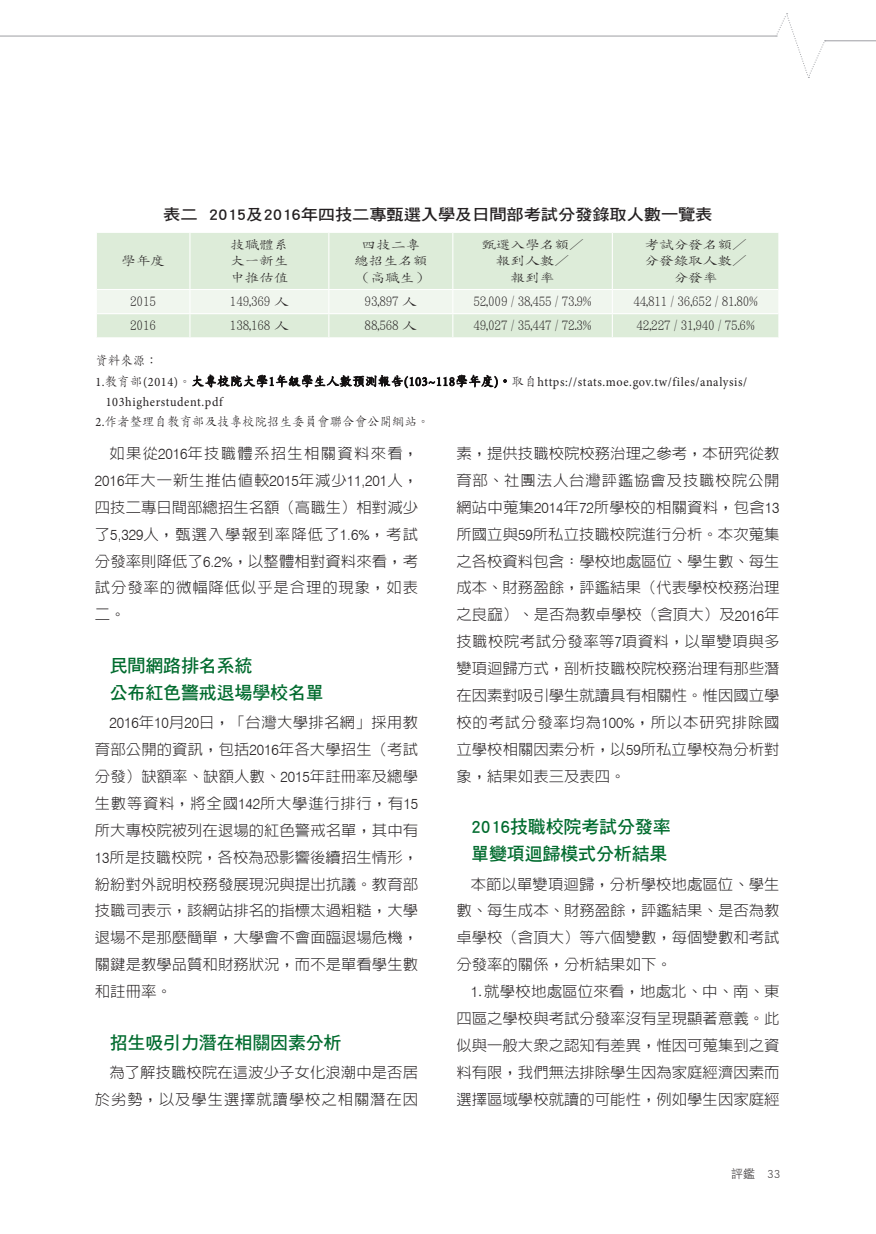
<style>
.page{position:relative;width:876px;height:1234px;background:#fff}
.page>*{position:absolute;margin:0;border:0;box-sizing:border-box;transform-origin:0 0}
.內文中標{font:18px "DF Hei Std W7";letter-spacing:-.01em;color:#006b2e}
.表格標題{font:15.75px "DF Hei Std W7";letter-spacing:-.01em;color:#231f20;scale:1.1 1}
.內文LH{font:300 15px/26.8px "AR Hei B5 HK";color:#231f20;text-align:justify}
.表格文字{font:13.8px "DF Kai Shu Std W3";letter-spacing:-.015em;color:#231f20;scale:.82 1}
.資料來源{font:12.9px "Minion Pro";letter-spacing:.05em;color:#231f20;scale:.95 1}
.資料來源-2{font:12.9px "DF Kai Shu Std W3";letter-spacing:.02em;color:#231f20;scale:.95 1}
.表格文字-2{font:12.3px "DF Kai Shu Std W3";letter-spacing:-.01em;color:#231f20;scale:1.2 1}
.t1{font:12px "DF Hei Std W3";color:#231f20}
.s1{font-size:12.3px}
.s2{font-family:"DF Kai Shu Std W3"}
.s3{font-family:"DF Kai Shu Std W3";color:#000}
.s4{color:#000}
.s5{font-family:"Minion Pro"}
.s6{font-family:"Swiss 721 BT"}
.s7{font-family:"Swiss 721 BT";font-size:14.4px}
.s8{font-family:"Futura Extended";font-weight:400;font-size:14.4px}
</style>
<div class="page">
<hr style="left:0;top:35px;width:776px;height:2px;background:#a8a9ad">
<hr style="left:825px;top:40px;width:51px;height:1px;background:#a8a9ad">
<svg style="left:776px;top:13px;width:50px;height:65px"></svg>
<div style="left:97px;top:233px;width:681px;height:56px;background:#ddecd9"></div>
<hr style="left:189px;top:233px;width:1px;height:56px;background:#fff">
<hr style="left:328px;top:233px;width:1px;height:56px;background:#fff">
<hr style="left:452px;top:233px;width:1px;height:56px;background:#fff">
<hr style="left:612px;top:233px;width:1px;height:56px;background:#fff">
<svg style="left:97px;top:290px;width:682px;height:47px;background:#e7f1e4"></svg>
<svg style="left:193px;top:375px;width:305px;height:13px"></svg>
<p class="表格標題" style="left:163px;top:205px;width:501px">表二 2015及2016年四技二專甄選入學及日間部考試分發錄取人數一覽表</p>
<p class="表格文字-2" style="left:121px;top:254px;width:38px">學年度</p>
<p class="表格文字-2" style="left:362px;top:238px;width:50px">四技二專</p>
<p class="表格文字-2" style="left:354px;top:254px;width:63px">總招生名額</p>
<p class="表格文字-2" style="left:356px;top:271px;width:63px">（高職生）</p>
<p class="表格文字-2" style="left:644px;top:238px;width:87px">考試分發名額／</p>
<p class="表格文字-2" style="left:644px;top:254px;width:87px">分發錄取人數／</p>
<p class="表格文字-2" style="left:674px;top:271px;width:38px">分發率</p>
<p class="表格文字-2" style="left:481px;top:238px;width:87px">甄選入學名額／</p>
<p class="表格文字-2" style="left:496px;top:254px;width:63px">報到人數／</p>
<p class="表格文字-2" style="left:511px;top:271px;width:38px">報到率</p>
<p class="表格文字-2" style="left:230px;top:238px;width:50px">技職體系</p>
<p class="表格文字-2" style="left:230px;top:254px;width:50px">大一新生</p>
<p class="表格文字-2" style="left:230px;top:271px;width:50px">中推估值</p>
<p class="表格文字" style="left:130px;top:293px;width:33px">2015</p>
<p class="表格文字" style="left:230px;top:293px;width:73px">149,369 <span class="s1">人</span></p>
<p class="表格文字" style="left:365px;top:293px;width:65px">93,897 <span class="s1">人</span></p>
<p class="表格文字" style="left:473px;top:293px;width:146px">52,009 / 38,455 / 73.9%</p>
<p class="表格文字" style="left:633px;top:293px;width:153px">44,811 / 36,652 / 81.80%</p>
<p class="表格文字" style="left:130px;top:318px;width:33px">2016</p>
<p class="表格文字" style="left:230px;top:318px;width:73px">138,168 <span class="s1">人</span></p>
<p class="表格文字" style="left:365px;top:318px;width:65px">88,568 <span class="s1">人</span></p>
<p class="表格文字" style="left:473px;top:318px;width:146px">49,027 / 35,447 / 72.3%</p>
<p class="表格文字" style="left:636px;top:318px;width:146px">42,227 / 31,940 / 75.6%</p>
<p class="資料來源-2" style="left:96px;top:353px;width:67px">資料來源：</p>
<p class="資料來源" style="left:96px;top:373px;width:687px">1.<span class="s2">教育部</span>(2014)<span class="s2">。</span><span class="s3">大專校院大學</span><span class="s4">1</span><span class="s3">年級學生人數預測報告</span><span class="s4">(103~118</span><span class="s3">學年度</span><span class="s4">)</span><span class="s3">。</span><span class="s2">取自</span>https://stats.moe.gov.tw/files/analysis/</p>
<p class="資料來源" style="left:106px;top:393px;width:125px">103higherstudent.pdf</p>
<p class="資料來源-2" style="left:96px;top:414px;width:353px"><span class="s5">2.</span>作者整理自教育部及技專校院招生委員會聯合會公開網站。</p>
<p class="內文LH" style="left:95px;top:439px;width:325px;text-indent:14px">如果從<span class="s6">2016</span>年技職體系招生相關資料來看，<span class="s6">2016</span>年大一新生推估值較<span class="s6">2015</span>年減少<span class="s6">11</span><span class="s7">,</span><span class="s6">201</span>人，四技二專日間部總招生名額（高職生）相對減少了<span class="s6">5</span><span class="s7">,</span><span class="s6">329</span>人，甄選入學報到率降低了<span class="s6">1</span><span class="s7">.</span><span class="s6">6</span><span class="s7">%</span>，考試分發率則降低了<span class="s6">6</span><span class="s7">.</span><span class="s6">2</span><span class="s7">%</span>，以整體相對資料來看，考試分發率的微幅降低似乎是合理的現象，如表二。</p>
<p class="內文中標" style="left:110px;top:655px;width:144px">民間網路排名系統</p>
<p class="內文中標" style="left:110px;top:682px;width:216px">公布紅色警戒退場學校名單</p>
<p class="內文LH" style="left:95px;top:708px;width:325px;text-indent:14px"><span class="s6">2016</span>年<span class="s6">10</span>月<span class="s6">20</span>日，「台灣大學排名網」採用教育部公開的資訊，包括<span class="s6">2016</span>年各大學招生（考試分發）缺額率、缺額人數、<span class="s6">2015</span>年註冊率及總學生數等資料，將全國<span class="s6">142</span>所大學進行排行，有<span class="s6">15</span>所大專校院被列在退場的紅色警戒名單，其中有<span class="s6">13</span>所是技職校院，各校為恐影響後續招生情形，紛紛對外說明校務發展現況與提出抗議。教育部技職司表示，該網站排名的指標太過粗糙，大學退場不是那麼簡單，大學會不會面臨退場危機，關鍵是教學品質和財務狀況，而不是單看學生數和註冊率。</p>
<p class="內文中標" style="left:110px;top:1032px;width:233px">招生吸引力潛在相關因素分析</p>
<p class="內文LH" style="left:95px;top:1058px;width:325px;text-align:right">為了解技職校院在這波少子女化浪潮中是否居於劣勢，以及學生選擇就讀學校之相關潛在因</p>
<p class="內文LH" style="left:456px;top:439px;width:325px">素，提供技職校院校務治理之參考，本研究從教育部、社團法人台灣評鑑協會及技職校院公開網站中蒐集<span class="s6">2014</span>年<span class="s6">72</span>所學校的相關資料，包含<span class="s6">13</span>所國立與<span class="s6">59</span>所私立技職校院進行分析。本次蒐集之各校資料包含：學校地處區位、學生數、每生成本、財務盈餘，評鑑結果（代表學校校務治理之良窳）、是否為教卓學校（含頂大）及<span class="s6">2016</span>年技職校院考試分發率等<span class="s6">7</span>項資料，以單變項與多變項迴歸方式，剖析技職校院校務治理有那些潛在因素對吸引學生就讀具有相關性。惟因國立學校的考試分發率均為<span class="s6">100</span><span class="s7">%</span>，所以本研究排除國立學校相關因素分析，以<span class="s6">59</span>所私立學校為分析對象，結果如表三及表四。</p>
<p class="內文中標" style="left:471px;top:817px;width:201px">2016技職校院考試分發率</p>
<p class="內文中標" style="left:471px;top:844px;width:198px">單變項迴歸模式分析結果</p>
<p class="內文LH" style="left:456px;top:870px;width:325px;text-indent:14px">本節以單變項迴歸，分析學校地處區位、學生數、每生成本、財務盈餘，評鑑結果、是否為教卓學校（含頂大）等六個變數，每個變數和考試分發率的關係，分析結果如下。</p>
<p class="內文LH" style="left:456px;top:977px;width:325px;text-indent:14px"><span class="s6">1</span><span class="s8">.</span>就學校地處區位來看，地處北、中、南、東四區之學校與考試分發率沒有呈現顯著意義。此似與一般大眾之認知有差異，惟因可蒐集到之資料有限，我們無法排除學生因為家庭經濟因素而選擇區域學校就讀的可能性，例如學生因家庭經</p>
<p class="t1" style="left:731px;top:1167px;width:51px">評鑑 33</p>
</div>
